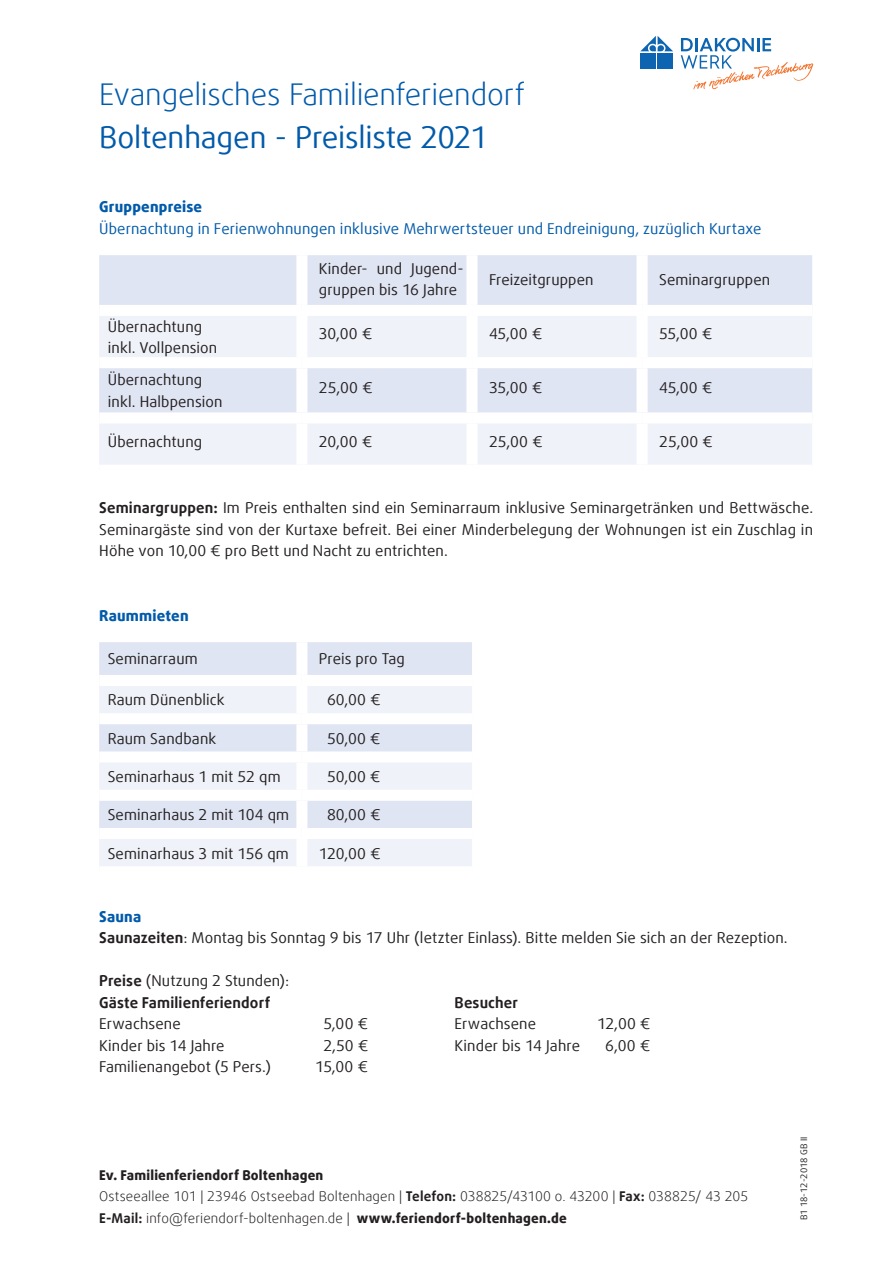
<style>
.page{position:relative;width:893px;height:1263px;background:#fff}
.page>*{position:absolute;margin:0;border:0;box-sizing:border-box;transform-origin:0 0}
.t1{font:300 30px "Daxline Offc";letter-spacing:-.005em;color:#015aaa}
.t2{font:30px "Daxline Offc";letter-spacing:-.005em;color:#015aaa}
.t3{font:15px/21.5px "Daxline Offc";letter-spacing:.01em;color:#231f20}
.t4{font:15px "Daxline Offc";letter-spacing:.01em;color:#015aaa}
.t5{font:700 15px/21.5px "Daxline Offc";letter-spacing:.01em;color:#231f20}
.t6{font:800 15px "Daxline Offc";letter-spacing:.015em;color:#015aaa}
.t7{font:300 13.5px/21.5px "Daxline Offc";letter-spacing:.01em;color:#231f20}
.t8{font:9px "Daxline Offc";color:#231f20}
.s1{font-weight:700}
.s2{font-weight:800;color:#015aaa}
.s3{font-weight:400}
.s4{font-weight:800}
</style>
<div class="page">
<div style="left:640px;top:53px;width:16px;height:16px;background:#0d65b2"></div>
<div style="left:658px;top:53px;width:15px;height:16px;background:#0d65b2"></div>
<svg style="left:640px;top:36px;width:33px;height:15px"></svg>
<svg style="left:681px;top:38px;width:132px;height:52px"></svg>
<div style="left:99px;top:255px;width:713px;height:50px;background:#e0e5f3"></div>
<svg style="left:99px;top:316px;width:713px;height:149px;fill:#eff2f9"></svg>
<div style="left:296px;top:255px;width:11px;height:50px;background:#fff"></div>
<div style="left:466px;top:255px;width:11px;height:50px;background:#fff"></div>
<div style="left:637px;top:255px;width:11px;height:50px;background:#fff"></div>
<div style="left:296px;top:316px;width:11px;height:41px;background:#fff"></div>
<div style="left:466px;top:316px;width:11px;height:41px;background:#fff"></div>
<div style="left:637px;top:316px;width:11px;height:41px;background:#fff"></div>
<div style="left:296px;top:368px;width:11px;height:44px;background:#fff"></div>
<div style="left:466px;top:368px;width:11px;height:44px;background:#fff"></div>
<div style="left:637px;top:368px;width:11px;height:44px;background:#fff"></div>
<div style="left:296px;top:423px;width:11px;height:42px;background:#fff"></div>
<div style="left:466px;top:423px;width:11px;height:42px;background:#fff"></div>
<div style="left:637px;top:423px;width:11px;height:42px;background:#fff"></div>
<div style="left:99px;top:357px;width:203px;height:11px;background:#fff"></div>
<div style="left:302px;top:357px;width:170px;height:11px;background:#fff"></div>
<div style="left:472px;top:357px;width:170px;height:11px;background:#fff"></div>
<div style="left:642px;top:357px;width:170px;height:11px;background:#fff"></div>
<div style="left:99px;top:412px;width:203px;height:11px;background:#fff"></div>
<div style="left:302px;top:412px;width:170px;height:11px;background:#fff"></div>
<div style="left:472px;top:412px;width:170px;height:11px;background:#fff"></div>
<div style="left:642px;top:412px;width:170px;height:11px;background:#fff"></div>
<div style="left:99px;top:642px;width:373px;height:33px;background:#e0e5f3"></div>
<svg style="left:99px;top:686px;width:373px;height:180px;fill:#eff2f9"></svg>
<div style="left:296px;top:642px;width:11px;height:33px;background:#fff"></div>
<div style="left:296px;top:686px;width:11px;height:27px;background:#fff"></div>
<div style="left:296px;top:724px;width:11px;height:27px;background:#fff"></div>
<div style="left:296px;top:762px;width:11px;height:28px;background:#fff"></div>
<div style="left:296px;top:801px;width:11px;height:27px;background:#fff"></div>
<div style="left:296px;top:839px;width:11px;height:27px;background:#fff"></div>
<div style="left:99px;top:713px;width:203px;height:11px;background:#fff"></div>
<div style="left:302px;top:713px;width:170px;height:11px;background:#fff"></div>
<div style="left:99px;top:751px;width:203px;height:11px;background:#fff"></div>
<div style="left:302px;top:751px;width:170px;height:11px;background:#fff"></div>
<div style="left:99px;top:790px;width:203px;height:11px;background:#fff"></div>
<div style="left:302px;top:790px;width:170px;height:11px;background:#fff"></div>
<div style="left:99px;top:828px;width:203px;height:11px;background:#fff"></div>
<div style="left:302px;top:828px;width:170px;height:11px;background:#fff"></div>
<h1 class="t1" style="left:99px;top:74px;width:427px">Evangelisches Familienferiendorf</h1>
<h1 class="t2" style="left:99px;top:117px;width:390px">Boltenhagen - Preisliste 2021</h1>
<p class="t6" style="left:99px;top:197px;width:104px">Gruppenpreise</p>
<p class="t4" style="left:99px;top:218px;width:664px">Übernachtung in Ferienwohnungen inklusive Mehrwertsteuer und Endreinigung, zuzüglich Kurtaxe</p>
<p class="t3" style="left:319px;top:258px;width:146px">Kinder- und Jugend&shy;gruppen bis 16 Jahre</p>
<p class="t3" style="left:489px;top:269px;width:106px">Freizeitgruppen</p>
<p class="t3" style="left:659px;top:269px;width:113px">Seminargruppen</p>
<p class="t3" style="left:108px;top:316px;width:111px">Übernachtung inkl. Vollpension</p>
<p class="t3" style="left:319px;top:323px;width:55px">30,00 €</p>
<p class="t3" style="left:489px;top:323px;width:55px">45,00 €</p>
<p class="t3" style="left:659px;top:323px;width:55px">55,00 €</p>
<p class="t3" style="left:108px;top:369px;width:116px">Übernachtung inkl. Halbpension</p>
<p class="t3" style="left:319px;top:377px;width:55px">25,00 €</p>
<p class="t3" style="left:489px;top:377px;width:55px">35,00 €</p>
<p class="t3" style="left:659px;top:377px;width:55px">45,00 €</p>
<p class="t3" style="left:108px;top:430px;width:96px">Übernachtung</p>
<p class="t3" style="left:319px;top:430px;width:55px">20,00 €</p>
<p class="t3" style="left:489px;top:430px;width:55px">25,00 €</p>
<p class="t3" style="left:659px;top:430px;width:55px">25,00 €</p>
<p class="t3" style="left:99px;top:497px;width:715px;text-align:justify"><span class="s1">Seminargruppen:</span> Im Preis enthalten sind ein Seminarraum inklusive Seminargetränken und Bettwäsche.<br>Seminargäste sind von der Kurtaxe befreit. Bei einer Minderbelegung der Wohnungen ist ein Zuschlag in Höhe von 10,00 € pro Bett und Nacht zu entrichten.</p>
<p class="t6" style="left:99px;top:605px;width:91px">Raummieten</p>
<p class="t3" style="left:108px;top:648px;width:92px">Seminarraum</p>
<p class="t3" style="left:319px;top:648px;width:87px">Preis pro Tag</p>
<p class="t3" style="left:108px;top:689px;width:119px">Raum Dünenblick</p>
<p class="t3" style="left:327px;top:689px;width:55px">60,00 €</p>
<p class="t3" style="left:108px;top:728px;width:110px">Raum Sandbank</p>
<p class="t3" style="left:327px;top:728px;width:55px">50,00 €</p>
<p class="t3" style="left:108px;top:766px;width:174px">Seminarhaus 1 mit 52 qm</p>
<p class="t3" style="left:327px;top:766px;width:55px">50,00 €</p>
<p class="t3" style="left:108px;top:804px;width:183px">Seminarhaus 2 mit 104 qm</p>
<p class="t3" style="left:327px;top:804px;width:55px">80,00 €</p>
<p class="t3" style="left:108px;top:842px;width:183px">Seminarhaus 3 mit 156 qm</p>
<p class="t3" style="left:319px;top:842px;width:63px">120,00 €</p>
<p class="t3" style="left:99px;top:906px;width:690px"><span class="s2">Sauna<br></span><span class="s1">Saunazeiten</span>: Montag bis Sonntag 9 bis 17 Uhr (letzter Einlass). Bitte melden Sie sich an der Rezeption.</p>
<p class="t5" style="left:99px;top:970px;width:192px">Preise <span class="s3">(Nutzung 2 Stunden):<br></span>Gäste Familienferiendorf</p>
<p class="t3" style="left:99px;top:1013px;width:83px">Erwachsene</p>
<p class="t3" style="left:323px;top:1013px;width:46px">5,00 €</p>
<p class="t3" style="left:99px;top:1034px;width:127px">Kinder bis 14 Jahre</p>
<p class="t3" style="left:323px;top:1034px;width:46px">2,50 €</p>
<p class="t3" style="left:99px;top:1056px;width:173px">Familienangebot (5 Pers.)</p>
<p class="t3" style="left:315px;top:1056px;width:54px">15,00 €</p>
<p class="t5" style="left:455px;top:992px;width:65px">Besucher</p>
<p class="t3" style="left:455px;top:1013px;width:83px">Erwachsene</p>
<p class="t3" style="left:597px;top:1013px;width:55px">12,00 €</p>
<p class="t3" style="left:455px;top:1035px;width:127px">Kinder bis 14 Jahre</p>
<p class="t3" style="left:605px;top:1035px;width:46px">6,00 €</p>
<p class="t7" style="left:99px;top:1164px;width:651px"><span class="s4">Ev. Familienferiendorf Boltenhagen<br></span>Ostseeallee 101 | 23946 Ostseebad Boltenhagen | <span class="s1">Telefon:</span> 038825/43100 o. 43200 | <span class="s1">Fax:</span> 038825/ 43 205<br><span class="s1">E-Mail:</span> info@feriendorf-boltenhagen.de | <span class="s4">www.feriendorf-boltenhagen.de</span></p>
<p class="t8" style="left:798px;top:1220px;width:85px;rotate:-90deg">B1 18-12-2018 GB II</p>
</div>
